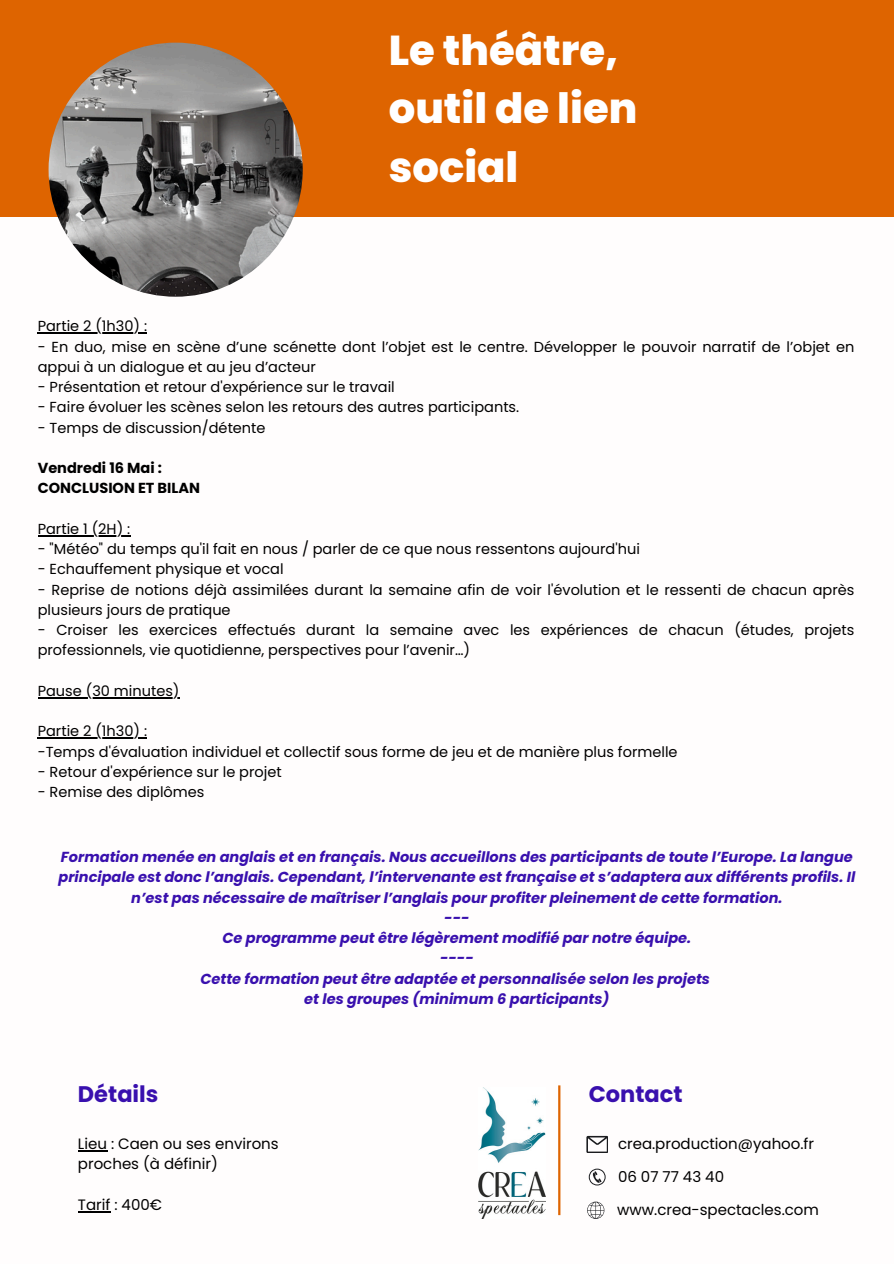
<style>
.page{position:relative;width:894px;height:1264px;background:#fff}
.page>*{position:absolute;margin:0;border:0;box-sizing:border-box;transform-origin:0 0}
.t1{font:800 41.7px/58.3px "Poppins";color:#fff}
.t2{font:700 22.5px "Poppins";color:#3910ae}
.t3{font:15px/20.2px "Poppins";color:#000}
.t4{font:14.55px/20.2px "Poppins";color:#000}
.t5{font:italic 700 14.55px/20.2px "Poppins";color:#3910ae;text-align:center}
.t6{font:700 14.55px/20.2px "Poppins";color:#000}
</style>
<div class="page">
<div style="left:0;top:0;width:893px;height:216px;background:#de6400"></div>
<hr style="left:38px;top:332px;width:109px;height:1px;background:#000">
<hr style="left:38px;top:535px;width:92px;height:1px;background:#000">
<hr style="left:38px;top:697px;width:141px;height:1px;background:#000">
<hr style="left:38px;top:737px;width:109px;height:1px;background:#000">
<hr style="left:558px;top:1085px;width:2px;height:130px;background:#de6400">
<svg style="left:586px;top:1135px;width:21px;height:17px"></svg>
<svg style="left:588px;top:1168px;width:17px;height:17px"></svg>
<svg style="left:587px;top:1201px;width:17px;height:17px"></svg>
<img style="left:478px;top:1087px;width:67px;height:131px">
<img style="left:49px;top:43px;width:254px;height:254px;border-radius:50%">
<svg style="left:78px;top:1150px;width:29px;height:1px"></svg>
<hr style="left:78px;top:1210px;width:32px;height:1px;background:#000">
<p class="t1" style="left:388px;top:21px;width:250px">Le théâtre, outil de lien social</p>
<p class="t4" style="left:38px;top:316px;width:111px">Partie 2 (1h30) :</p>
<h1 class="t4" style="left:38px;top:336px;width:818px">- En duo, mise en scène d’une scénette dont l’objet est le centre. Développer le pouvoir narratif de l’objet en appui à un dialogue et au jeu d’acteur</h1>
<p class="t4" style="left:38px;top:377px;width:358px">- Présentation et retour d'expérience sur le travail</p>
<p class="t4" style="left:38px;top:397px;width:483px">- Faire évoluer les scènes selon les retours des autres participants.</p>
<p class="t4" style="left:38px;top:417px;width:229px">- Temps de discussion/détente</p>
<p class="t6" style="left:38px;top:458px;width:164px">Vendredi 16 Mai :<br>CONCLUSION ET BILAN</p>
<p class="t4" style="left:38px;top:518px;width:94px">Partie 1 (2H) :</p>
<p class="t4" style="left:38px;top:539px;width:603px">- "Météo" du temps qu'il fait en nous / parler de ce que nous ressentons aujourd'hui</p>
<h3 class="t4" style="left:38px;top:559px;width:247px">- Echauffement physique et vocal</h3>
<p class="t4" style="left:38px;top:579px;width:818px">- Reprise de notions déjà assimilées durant la semaine afin de voir l'évolution et le ressenti de chacun après plusieurs jours de pratique</p>
<p class="t4" style="left:38px;top:620px;width:818px">- Croiser les exercices effectués durant la semaine avec les expériences de chacun (études, projets professionnels, vie quotidienne, perspectives pour l’avenir…)</p>
<p class="t4" style="left:38px;top:680px;width:143px">Pause (30 minutes)</p>
<p class="t4" style="left:38px;top:721px;width:111px">Partie 2 (1h30) :</p>
<p class="t4" style="left:38px;top:741px;width:641px">-Temps d'évaluation individuel et collectif sous forme de jeu et de manière plus formelle</p>
<p class="t4" style="left:38px;top:761px;width:245px">- Retour d'expérience sur le projet</p>
<p class="t4" style="left:38px;top:782px;width:168px">- Remise des diplômes</p>
<p class="t5" style="left:58px;top:846px;width:798px">Formation menée en anglais et en français. Nous accueillons des participants de toute l’Europe. La langue principale est donc l’anglais. Cependant, l’intervenante est française et s’adaptera aux différents profils. Il n’est pas nécessaire de maîtriser l’anglais pour profiter pleinement de cette formation.<br>---<br>Ce programme peut être légèrement modifié par notre équipe.<br>----<br>Cette formation peut être adaptée et personnalisée selon les projets<br>et les groupes (minimum 6 participants)</p>
<p class="t2" style="left:78px;top:1077px;width:82px">Détails</p>
<p class="t3" style="left:78px;top:1133px;width:202px">Lieu : Caen ou ses environs proches (à définir)</p>
<h2 class="t3" style="left:78px;top:1194px;width:86px">Tarif : 400€</h2>
<p class="t2" style="left:588px;top:1077px;width:95px">Contact</p>
<p class="t3" style="left:617px;top:1133px;width:198px">crea.production@yahoo.fr</p>
<h3 class="t3" style="left:617px;top:1166px;width:108px">06 07 77 43 40</h3>
<h2 class="t3" style="left:617px;top:1199px;width:203px">www.crea-spectacles.com</h2>
</div>
